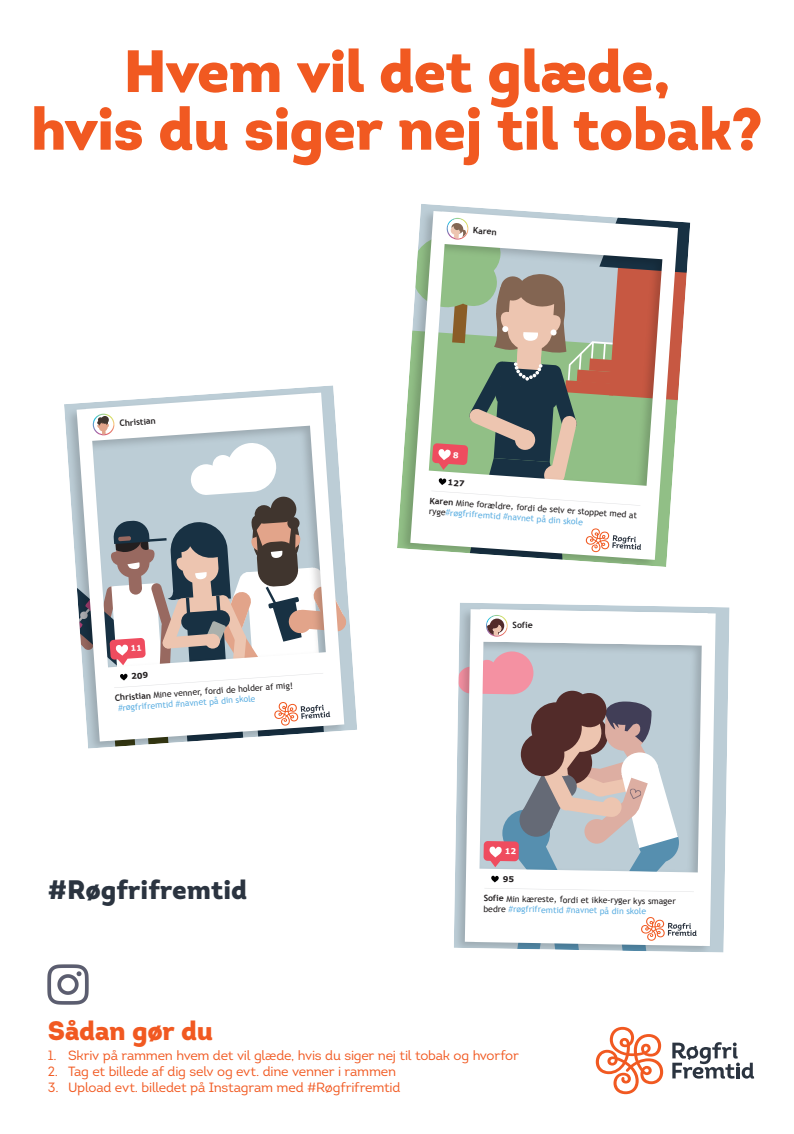
<style>
.page{position:relative;width:794px;height:1134px;background:#fff}
.page>*{position:absolute;margin:0;border:0;box-sizing:border-box;transform-origin:0 0}
.t1{font:900 59.6px/57.7px "Intro";letter-spacing:-.02em;color:#f15921;text-align:center}
.t2{font:900 26.68px "Intro";color:#2b3440}
.t3{font:900 26.68px "Intro";letter-spacing:-.02em;color:#f15921}
.t4{font:13.4px "Intro";letter-spacing:-.015em;color:#f15921}
.t5{font:8.64px/10.4px "Trebuchet MS";color:#231f20}
.t6{font:8.64px/10.4px "Trebuchet MS";color:#5fb0e2}
.t7{font:700 8.64px "Trebuchet MS";color:#231f20}
.s1{font-weight:700;color:#231f20}
.s2{color:#231f20}
.s3{font-weight:700}
.s4{color:#5fb0e2}
</style>
<div class="page">
<img style="left:397px;top:366px;width:270px;height:201px">
<svg style="left:410px;top:506px;width:261px;height:54px"></svg>
<svg style="left:585px;top:528px;width:56px;height:24px"></svg>
<img style="left:64px;top:387px;width:287px;height:362px">
<svg style="left:77px;top:393px;width:267px;height:348px"></svg>
<svg style="left:93px;top:414px;width:21px;height:21px"></svg>
<svg style="left:258px;top:702px;width:72px;height:44px"></svg>
<svg style="left:721px;top:607px;width:8px;height:345px;fill:#bccdd6"></svg>
<img style="left:454px;top:603px;width:267px;height:349px">
<svg style="left:465px;top:609px;width:250px;height:337px"></svg>
<svg style="left:484px;top:888px;width:210px;height:4px"></svg>
<svg style="left:480px;top:609px;width:227px;height:36px"></svg>
<svg style="left:621px;top:917px;width:75px;height:35px"></svg>
<img style="left:48px;top:964px;width:41px;height:41px">
<svg style="left:596px;top:1027px;width:67px;height:67px"></svg>
<svg style="left:672px;top:1042px;width:82px;height:36px"></svg>
<svg style="left:410px;top:204px;width:280px;height:302px"></svg>
<svg style="left:64px;top:442px;width:283px;height:246px"></svg>
<svg style="left:457px;top:651px;width:222px;height:231px"></svg>
<p class="t1" style="left:31px;top:41px;width:734px">Hvem vil det glæde,<br>hvis du siger nej til tobak?</p>
<p class="t7" style="left:119px;top:418px;width:38px;rotate:-4deg">Christian</p>
<p class="t6" style="left:117px;top:692px;width:178px;text-indent:-3px;rotate:-4deg"><span class="s1">Christian</span> <span class="s2">Mine venner, fordi de holder af mig! </span>#røgfrifremtid #navnet på din skole</p>
<p class="t2" style="left:48px;top:872px;width:201px">#Røgfrifremtid</p>
<p class="t7" style="left:473px;top:225px;width:25px;rotate:4deg">Karen</p>
<p class="t5" style="left:430px;top:496px;width:209px;rotate:4deg"><span class="s3">Karen</span> Mine forældre, fordi de selv er stoppet med at ryge<span class="s4">#røgfrifremtid #navnet på din skole</span></p>
<p class="t7" style="left:513px;top:620px;width:22px;rotate:1deg">Sofie</p>
<p class="t5" style="left:484px;top:893px;width:193px;rotate:1deg"><span class="s3">Sofie</span> Min kæreste, fordi et ikke-ryger kys smager bedre <span class="s4">#røgfrifremtid #navnet på din skole</span></p>
<p class="t3" style="left:48px;top:1013px;width:167px">Sådan gør du</p>
<p class="t4" style="left:48px;top:1047px;width:472px">1. Skriv på rammen hvem det vil glæde, hvis du siger nej til tobak og hvorfor</p>
<p class="t4" style="left:48px;top:1063px;width:350px">2. Tag et billede af dig selv og evt. dine venner i rammen</p>
<p class="t4" style="left:48px;top:1079px;width:354px">3. Upload evt. billedet på Instagram med #Røgfrifremtid</p>
</div>
